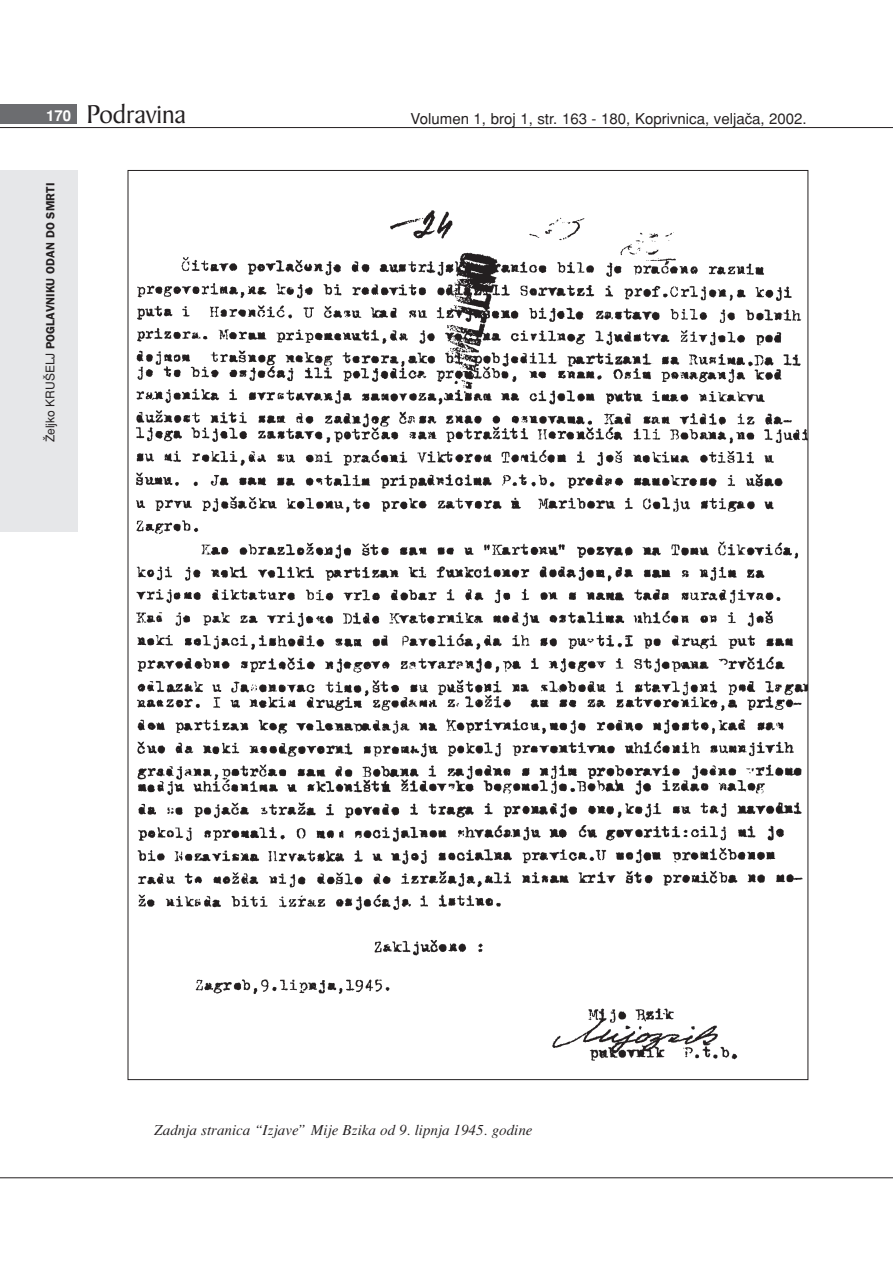
<style>
.page{position:relative;width:893px;height:1263px;background:#fff}
.page>*{position:absolute;margin:0;border:0;box-sizing:border-box;transform-origin:0 0}
.t1{font:27.6px "Baker Signet BT";color:#231f20}
.t2{font:italic 15px "Times ACN";color:#231f20}
.t3{font:15px "Helvetica ACN";color:#231f20}
.t4{font:600 12px "Franklin Gothic";color:#231f20}
.s1{font-family:"Helvetica ACN";font-weight:700;font-size:15px;color:#fff}
.s2{font-family:"Helvetica ACN";font-weight:400}
</style>
<div class="page">
<div style="left:0;top:105px;width:77px;height:19px;background:#6c6d70"></div>
<hr style="left:0;top:127px;width:892px;height:1px;background:#231f20">
<hr style="left:0;top:1177px;width:892px;height:1px;background:#231f20">
<div style="left:0;top:170px;width:77px;height:361px;background:#e6e7e9"></div>
<img style="left:136px;top:210px;width:670px;height:851px">
<h1 class="t1" style="left:46px;top:104px;width:141px"><span class="s1">170</span> Podravina</h1>
<p class="t4" style="left:46px;top:442px;width:261px;rotate:-90deg"><span class="s2">Æeljko KRU©ELJ</span> POGLAVNIKU ODAN DO SMRTI</p>
<p class="t3" style="left:410px;top:112px;width:397px">Volumen 1, broj 1, str. 163 - 180, Koprivnica, veljaËa, 2002.</p>
<p class="t2" style="left:154px;top:1124px;width:379px">Zadnja stranica “Izjave” Mije Bzika od 9. lipnja 1945. godine</p>
</div>
